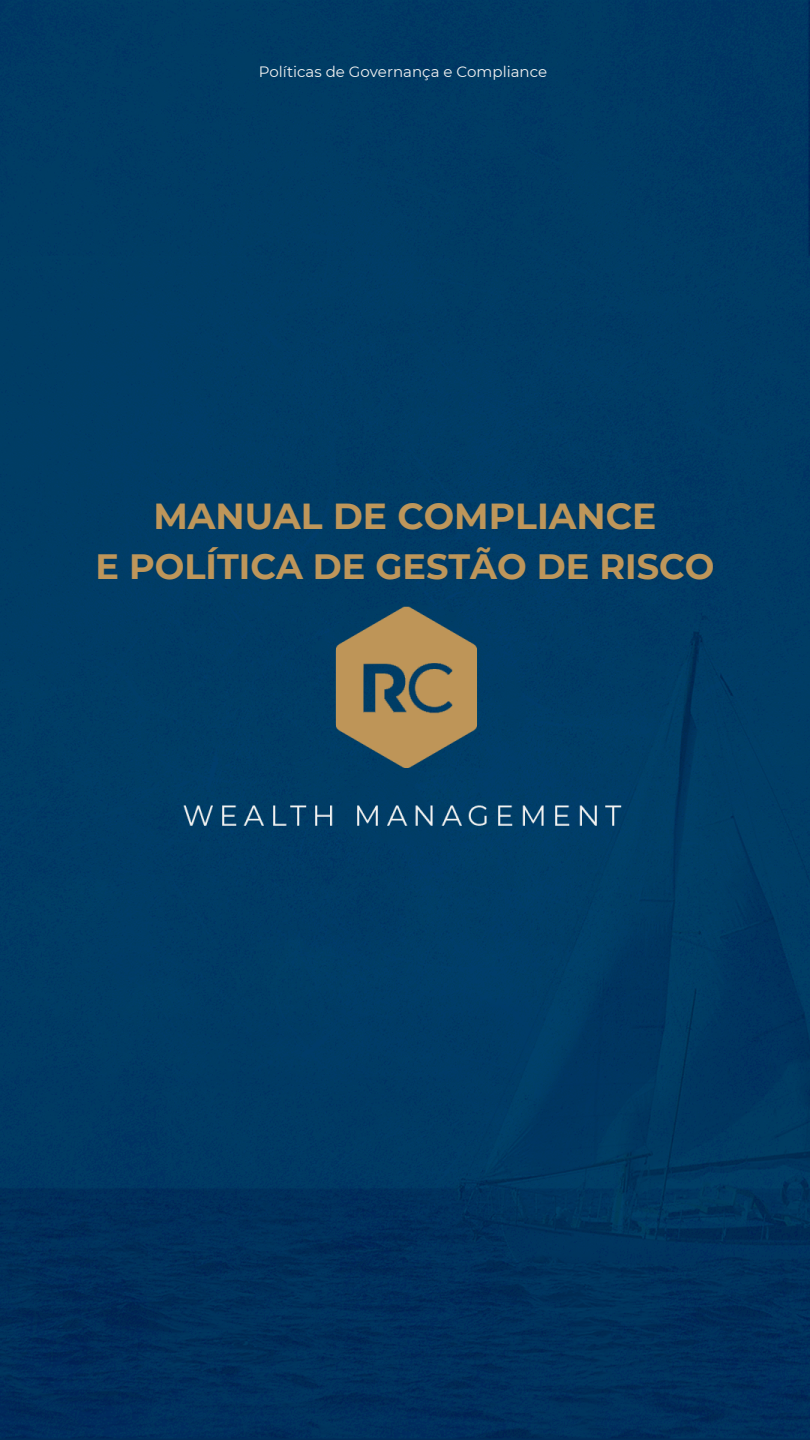
<style>
.page{position:relative;width:810px;height:1440px;background:#fff}
.page>*{position:absolute;margin:0;border:0;box-sizing:border-box;transform-origin:0 0}
.t1{font:700 36.1px "Montserrat";color:#be965a}
.t2{font:700 35.1px "Montserrat";color:#be965a}
.t3{font:15px "Montserrat";color:#f1f1f1}
</style>
<div class="page">
<img style="left:0;top:0;width:810px;height:1440px">
<p class="t3" style="left:259px;top:62px;width:290px">Políticas de Governança e Compliance</p>
<p class="t1" style="left:153px;top:494px;width:505px">MANUAL DE COMPLIANCE</p>
<p class="t2" style="left:95px;top:545px;width:621px">E POLÍTICA DE GESTÃO DE RISCO</p>
</div>
